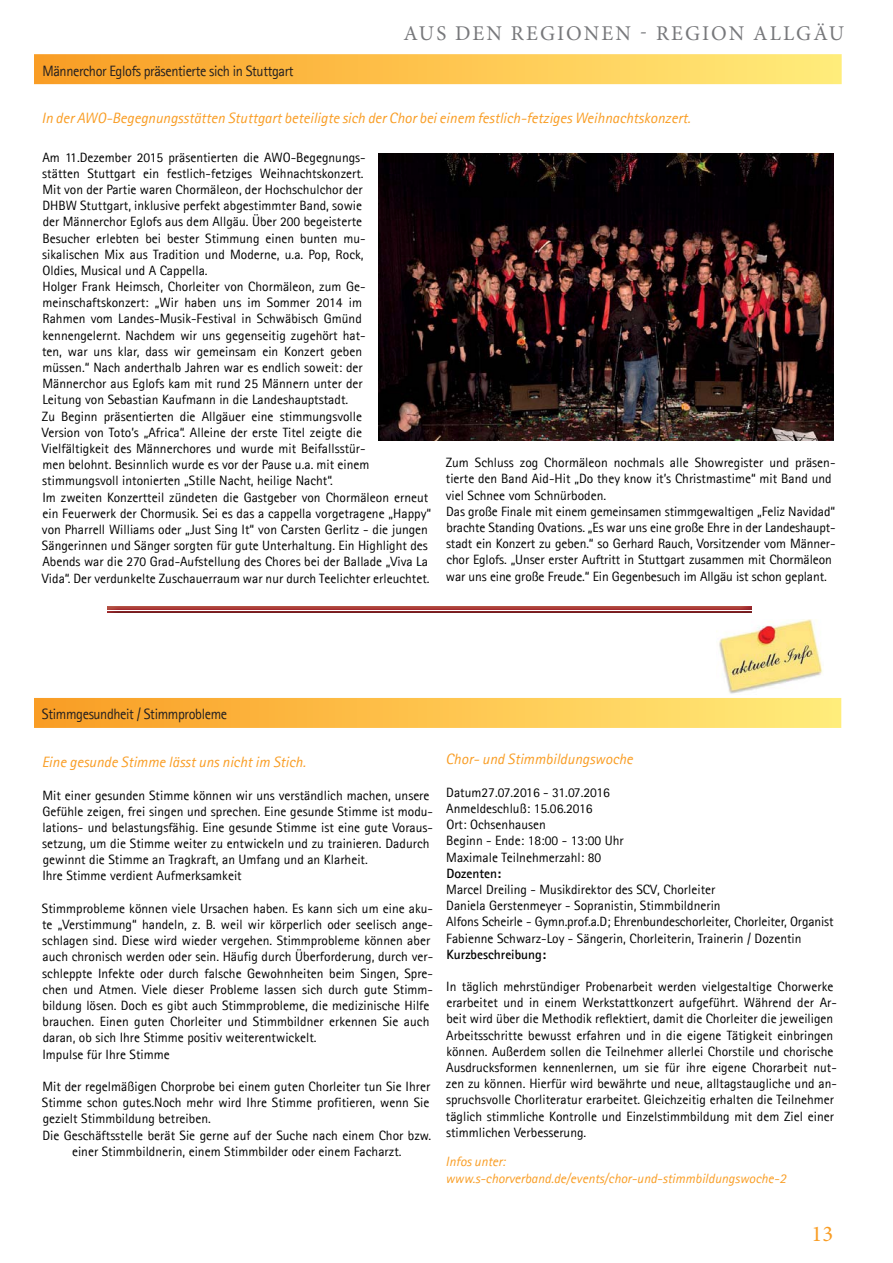
<style>
.page{position:relative;width:893px;height:1263px;background:#fff}
.page>*{position:absolute;margin:0;border:0;box-sizing:border-box;transform-origin:0 0}
.t1{font:22.5px "Minion Pro";color:#f99d24}
.t2{font:21px "Minion Pro";letter-spacing:.1em;color:#77787b}
.t3{font:italic 15px "Agfa Rotis Sans Serif";color:#f99d24}
.t4{font:15px "Agfa Rotis Sans Serif";letter-spacing:-.025em;color:#231f20;scale:.95 1}
.t5{font:13.5px/16.2px "Agfa Rotis Sans Serif";color:#000}
.t6{font:italic 13.5px/17px "Agfa Rotis Sans Serif";color:#f99d24}
.t7{font:700 13.5px "Agfa Rotis Sans Serif";color:#000}
</style>
<div class="page">
<div style="left:34px;top:54px;width:808px;height:30px;background:linear-gradient(to right,#fa9c23,#ffed7b)"></div>
<img style="left:378px;top:153px;width:455px;height:288px">
<div style="left:34px;top:698px;width:807px;height:30px;background:linear-gradient(to right,#fa9c23,#ffed7b)"></div>
<img style="left:108px;top:606px;width:643px;height:1px">
<img style="left:108px;top:609px;width:643px;height:3px">
<img style="left:719px;top:620px;width:104px;height:74px">
<p class="t4" style="left:42px;top:62px;width:266px">Männerchor Eglofs präsentierte sich in Stuttgart</p>
<h2 class="t2" style="left:403px;top:25px;width:442px">AUS DEN REGIONEN - REGION ALLGÄU</h2>
<p class="t3" style="left:42px;top:109px;width:650px">In der AWO-Begegnungsstätten Stuttgart beteiligte sich der Chor bei einem festlich-fetziges Weihnachtskonzert.</p>
<p class="t5" style="left:42px;top:149px;width:391px">Am 11.Dezember 2015 präsentierten die AWO-Begegnungs-<br>stätten Stuttgart ein festlich-fetziges Weihnachtskonzert.<br>Mit von der Partie waren Chormäleon, der Hochschulchor der<br>DHBW Stuttgart, inklusive perfekt abgestimmter Band, sowie<br>der Männerchor Eglofs aus dem Allgäu. Über 200 begeisterte<br>Besucher erlebten bei bester Stimmung einen bunten mu-<br>sikalischen Mix aus Tradition und Moderne, u.a. Pop, Rock,<br>Oldies, Musical und A Cappella.<br>Holger Frank Heimsch, Chorleiter von Chormäleon, zum Ge&shy;meinschaftskonzert: „Wir haben uns im Sommer 2014 im<br>Rahmen vom Landes-Musik-Festival in Schwäbisch Gmünd kennengelernt. Nachdem wir uns gegenseitig zugehört hat-<br>ten, war uns klar, dass wir gemeinsam ein Konzert geben<br>müssen.“ Nach anderthalb Jahren war es endlich soweit: der<br>Männerchor aus Eglofs kam mit rund 25 Männern unter der<br>Leitung von Sebastian Kaufmann in die Landeshauptstadt.<br>Zu Beginn präsentierten die Allgäuer eine stimmungsvolle<br>Version von Toto’s „Africa“. Alleine der erste Titel zeigte die Vielfältigkeit des Männerchores und wurde mit Beifallsstür-<br>men belohnt. Besinnlich wurde es vor der Pause u.a. mit einem stimmungsvoll intonierten „Stille Nacht, heilige Nacht“.<br>Im zweiten Konzertteil zündeten die Gastgeber von Chormäleon erneut ein Feuerwerk der Chormusik. Sei es das a cappella vorgetragene „Happy“ von Pharrell Williams oder „Just Sing It“ von Carsten Gerlitz - die jungen Sängerinnen und Sänger sorgten für gute Unterhaltung. Ein Highlight des Abends war die 270 Grad-Aufstellung des Chores bei der Ballade „Viva La Vida“. Der verdunkelte Zuschauerraum war nur durch Teelichter erleuchtet.</p>
<p class="t5" style="left:446px;top:454px;width:391px">Zum Schluss zog Chormäleon nochmals alle Showregister und präsen&shy;tierte den Band Aid-Hit „Do they know it’s Christmastime“ mit Band und viel Schnee vom Schnürboden.<br>Das große Finale mit einem gemeinsamen stimmgewaltigen „Feliz Navidad“ brachte Standing Ovations. „Es war uns eine große Ehre in der Landeshaupt&shy;stadt ein Konzert zu geben.“ so Gerhard Rauch, Vorsitzender vom Männer&shy;chor Eglofs. „Unser erster Auftritt in Stuttgart zusammen mit Chormäleon war uns eine große Freude.“ Ein Gegenbesuch im Allgäu ist schon geplant.</p>
<p class="t4" style="left:42px;top:706px;width:196px">Stimmgesundheit / Stimmprobleme</p>
<p class="t3" style="left:42px;top:753px;width:266px">Eine gesunde Stimme lässt uns nicht im Stich.</p>
<p class="t5" style="left:42px;top:787px;width:392px">Mit einer gesunden Stimme können wir uns verständlich machen, unsere Gefühle zeigen, frei singen und sprechen. Eine gesunde Stimme ist modu&shy;lations- und belastungsfähig. Eine gesunde Stimme ist eine gute Voraus&shy;setzung, um die Stimme weiter zu entwickeln und zu trainieren. Dadurch gewinnt die Stimme an Tragkraft, an Umfang und an Klarheit.<br>Ihre Stimme verdient Aufmerksamkeit</p>
<p class="t5" style="left:42px;top:900px;width:393px">Stimmprobleme können viele Ursachen haben. Es kann sich um eine aku&shy;te „Verstimmung“ handeln, z. B. weil wir körperlich oder seelisch ange&shy;schlagen sind. Diese wird wieder vergehen. Stimmprobleme können aber auch chronisch werden oder sein. Häufig durch Überforderung, durch ver&shy;schleppte Infekte oder durch falsche Gewohnheiten beim Singen, Spre&shy;chen und Atmen. Viele dieser Probleme lassen sich durch gute Stimm&shy;bildung lösen. Doch es gibt auch Stimmprobleme, die medizinische Hilfe brauchen. Einen guten Chorleiter und Stimmbildner erkennen Sie auch daran, ob sich Ihre Stimme positiv weiterentwickelt.<br>Impulse für Ihre Stimme</p>
<p class="t5" style="left:42px;top:1078px;width:389px">Mit der regelmäßigen Chorprobe bei einem guten Chorleiter tun Sie Ihrer</p>
<p class="t5" style="left:42px;top:1094px;width:389px">Stimme schon gutes.Noch mehr wird Ihre Stimme profitieren, wenn Sie</p>
<p class="t5" style="left:43px;top:1111px;width:170px">gezielt Stimmbildung betreiben.</p>
<p class="t5" style="left:42px;top:1127px;width:390px">Die Geschäftsstelle berät Sie gerne auf der Suche nach einem Chor bzw.</p>
<p class="t5" style="left:72px;top:1143px;width:331px">einer Stimmbildnerin, einem Stimmbilder oder einem Facharzt.</p>
<p class="t3" style="left:446px;top:750px;width:189px">Chor- und Stimmbildungswoche</p>
<p class="t5" style="left:446px;top:784px;width:179px">Datum27.07.2016 - 31.07.2016<br>Anmeldeschluß: 15.06.2016<br>Ort: Ochsenhausen<br>Beginn - Ende: 18:00 - 13:00 Uhr<br>Maximale Teilnehmerzahl: 80</p>
<p class="t7" style="left:446px;top:865px;width:56px">Dozenten:</p>
<p class="t5" style="left:446px;top:881px;width:389px">Marcel Dreiling - Musikdirektor des SCV, Chorleiter<br>Daniela Gerstenmeyer - Sopranistin, Stimmbildnerin<br>Alfons Scheirle - Gymn.prof.a.D; Ehrenbundeschorleiter, Chorleiter, Organist Fabienne Schwarz-Loy - Sängerin, Chorleiterin, Trainerin / Dozentin</p>
<p class="t7" style="left:446px;top:946px;width:101px">Kurzbeschreibung:</p>
<p class="t5" style="left:446px;top:978px;width:393px">In täglich mehrstündiger Probenarbeit werden vielgestaltige Chorwerke erarbeitet und in einem Werkstattkonzert aufgeführt. Während der Ar&shy;beit wird über die Methodik reflektiert, damit die Chorleiter die jeweiligen Arbeitsschritte bewusst erfahren und in die eigene Tätigkeit einbringen können. Außerdem sollen die Teilnehmer allerlei Chorstile und chorische Ausdrucksformen kennenlernen, um sie für ihre eigene Chorarbeit nut&shy;zen zu können. Hierfür wird bewährte und neue, alltagstaugliche und an&shy;spruchsvolle Chorliteratur erarbeitet. Gleichzeitig erhalten die Teilnehmer täglich stimmliche Kontrolle und Einzelstimmbildung mit dem Ziel einer stimmlichen Verbesserung.</p>
<p class="t6" style="left:445px;top:1153px;width:342px">Infos unter: www.s-chorverband.de/events/chor-und-stimmbildungswoche-2</p>
<h1 class="t1" style="left:811px;top:1225px;width:23px">13</h1>
</div>
